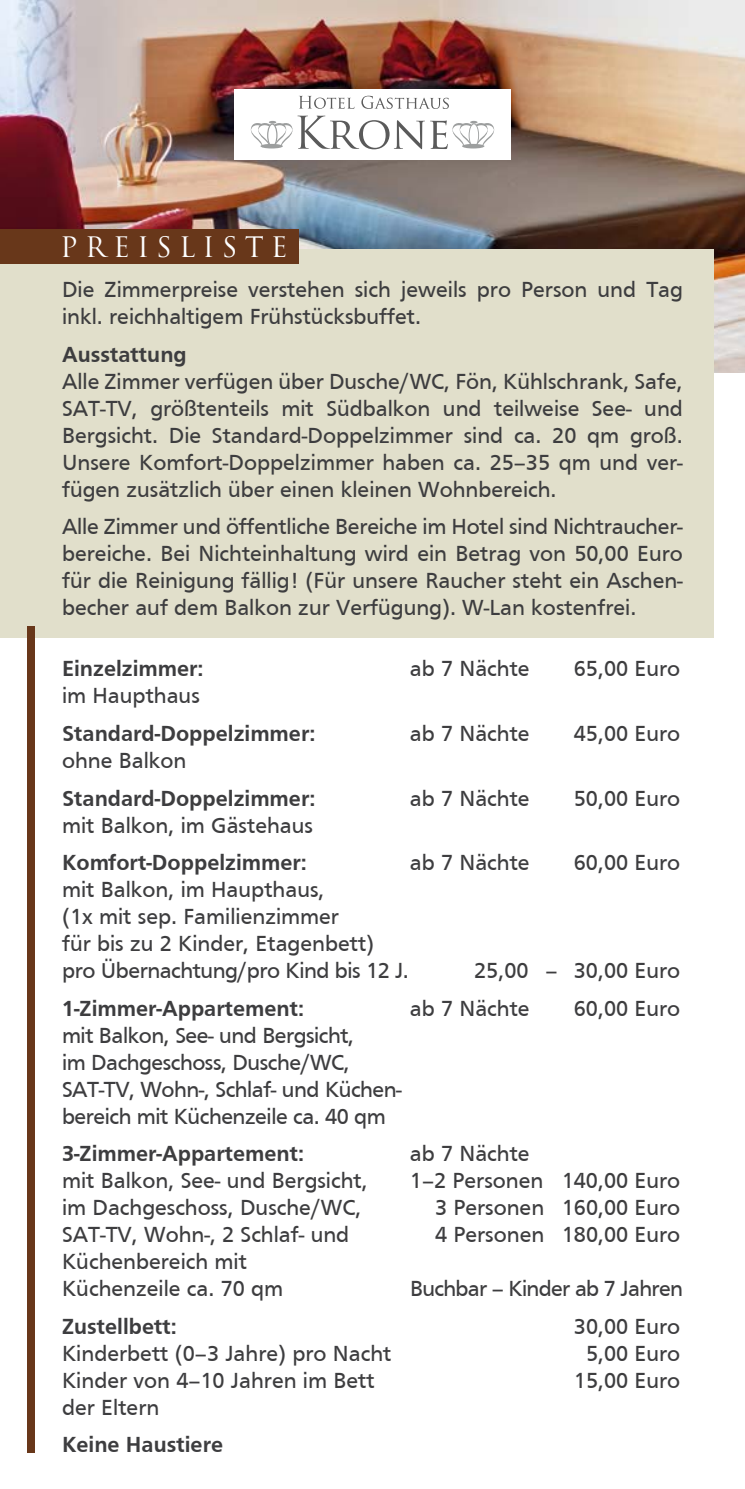
<style>
.page{position:relative;width:745px;height:1489px;background:#fff}
.page>*{position:absolute;margin:0;border:0;box-sizing:border-box;transform-origin:0 0}
.t1{font:27.5px "Trajan Pro";letter-spacing:.26em;color:#fff}
.t2{font:22.5px/27px "Frutiger";color:#3d3d3f}
.t3{font:700 22.5px "Frutiger";color:#3d3d3f}
.t4{font:22.5px/27px "Frutiger";letter-spacing:-.02em;color:#3d3d3f}
.t5{font:22.5px "Frutiger";letter-spacing:-.03em;color:#3d3d3f}
</style>
<div class="page">
<img style="left:0;top:0;width:744px;height:372px">
<div style="left:0;top:248px;width:713px;height:389px;background:#e1dfcb"></div>
<div style="left:0;top:229px;width:298px;height:35px;background:#68371a"></div>
<div style="left:234px;top:89px;width:276px;height:70px;background:#fff"></div>
<svg style="left:299px;top:96px;width:55px;height:13px"></svg>
<svg style="left:361px;top:96px;width:87px;height:13px"></svg>
<svg style="left:250px;top:116px;width:174px;height:33px"></svg>
<svg style="left:430px;top:120px;width:65px;height:29px"></svg>
<div style="left:27px;top:626px;width:7px;height:826px;background:#68371a"></div>
<p class="t1" style="left:60px;top:229px;width:229px">PREISLISTE</p>
<p class="t2" style="left:62px;top:276px;width:622px">Die Zimmerpreise verstehen sich jeweils pro Person und Tag inkl. reichhaltigem Frühstücksbuffet.</p>
<p class="t3" style="left:62px;top:341px;width:126px">Ausstattung</p>
<p class="t2" style="left:62px;top:367px;width:622px;text-align:justify">Alle Zimmer verfügen über Dusche/WC, Fön, Kühlschrank, Safe, SAT-TV, größtenteils mit Südbalkon und teilweise See- und Bergsicht. Die Standard-Doppelzimmer sind ca. 20 qm groß.<br>Unsere Komfort-Doppelzimmer haben ca. 25–35 qm und ver&shy;fügen zusätzlich über einen kleinen Wohnbereich.</p>
<p class="t2" style="left:62px;top:513px;width:622px;text-align:justify">Alle Zimmer und öffentliche Bereiche im Hotel sind Nichtraucher&shy;bereiche. Bei Nichteinhaltung wird ein Betrag von 50,00 Euro für die Reinigung fällig! (Für unsere Raucher steht ein Aschen&shy;becher auf dem Balkon zur Verfügung). W-Lan kostenfrei.</p>
<p class="t3" style="left:62px;top:656px;width:143px">Einzelzimmer:</p>
<p class="t2" style="left:409px;top:655px;width:121px">ab 7 Nächte</p>
<p class="t2" style="left:573px;top:655px;width:108px">65,00 Euro</p>
<p class="t2" style="left:62px;top:682px;width:139px">im Haupthaus</p>
<p class="t3" style="left:62px;top:720px;width:255px">Standard-Doppelzimmer:</p>
<p class="t2" style="left:409px;top:719px;width:121px">ab 7 Nächte</p>
<p class="t2" style="left:573px;top:719px;width:108px">45,00 Euro</p>
<p class="t2" style="left:62px;top:746px;width:126px">ohne Balkon</p>
<p class="t3" style="left:62px;top:785px;width:255px">Standard-Doppelzimmer:</p>
<p class="t2" style="left:409px;top:784px;width:121px">ab 7 Nächte</p>
<p class="t2" style="left:573px;top:784px;width:108px">50,00 Euro</p>
<p class="t2" style="left:62px;top:811px;width:252px">mit Balkon, im Gästehaus</p>
<p class="t3" style="left:62px;top:849px;width:246px">Komfort-Doppelzimmer:</p>
<p class="t2" style="left:409px;top:848px;width:121px">ab 7 Nächte</p>
<p class="t2" style="left:573px;top:848px;width:108px">60,00 Euro</p>
<p class="t2" style="left:62px;top:875px;width:348px">mit Balkon, im Haupthaus,<br>(1x mit sep. Familienzimmer<br>für bis zu 2 Kinder, Etagenbett) pro Übernachtung/pro Kind bis 12 J.</p>
<p class="t2" style="left:474px;top:956px;width:85px">25,00 –</p>
<p class="t2" style="left:573px;top:956px;width:108px">30,00 Euro</p>
<p class="t3" style="left:62px;top:995px;width:243px">1-Zimmer-Appartement:</p>
<p class="t2" style="left:409px;top:994px;width:121px">ab 7 Nächte</p>
<p class="t2" style="left:573px;top:994px;width:108px">60,00 Euro</p>
<p class="t4" style="left:62px;top:1021px;width:341px">mit Balkon, See- und Bergsicht,<br>im Dachgeschoss, Dusche/WC,<br>SAT-TV, Wohn-, Schlaf- und Küchen&shy;bereich mit Küchenzeile ca. 40 qm</p>
<p class="t3" style="left:62px;top:1140px;width:243px">3-Zimmer-Appartement:</p>
<p class="t2" style="left:409px;top:1139px;width:121px">ab 7 Nächte</p>
<p class="t2" style="left:62px;top:1166px;width:307px">mit Balkon, See- und Bergsicht,</p>
<p class="t2" style="left:409px;top:1166px;width:271px">1–2 Personen 140,00 Euro</p>
<p class="t2" style="left:62px;top:1193px;width:301px">im Dachgeschoss, Dusche/WC,</p>
<p class="t2" style="left:435px;top:1193px;width:247px">3 Personen 160,00 Euro</p>
<p class="t2" style="left:62px;top:1220px;width:288px">SAT-TV, Wohn-, 2 Schlaf- und</p>
<p class="t2" style="left:435px;top:1220px;width:247px">4 Personen 180,00 Euro</p>
<p class="t2" style="left:62px;top:1247px;width:222px">Küchenbereich mit<br>Küchenzeile ca. 70 qm</p>
<p class="t5" style="left:410px;top:1275px;width:274px">Buchbar – Kinder ab 7 Jahren</p>
<p class="t3" style="left:62px;top:1313px;width:116px">Zustellbett:</p>
<p class="t2" style="left:573px;top:1312px;width:108px">30,00 Euro</p>
<p class="t2" style="left:62px;top:1339px;width:330px">Kinderbett (0–3 Jahre) pro Nacht</p>
<p class="t2" style="left:585px;top:1339px;width:96px">5,00 Euro</p>
<p class="t2" style="left:62px;top:1366px;width:314px">Kinder von 4–10 Jahren im Bett</p>
<p class="t2" style="left:573px;top:1366px;width:108px">15,00 Euro</p>
<p class="t2" style="left:62px;top:1393px;width:99px">der Eltern</p>
<p class="t3" style="left:62px;top:1431px;width:162px">Keine Haustiere</p>
</div>
